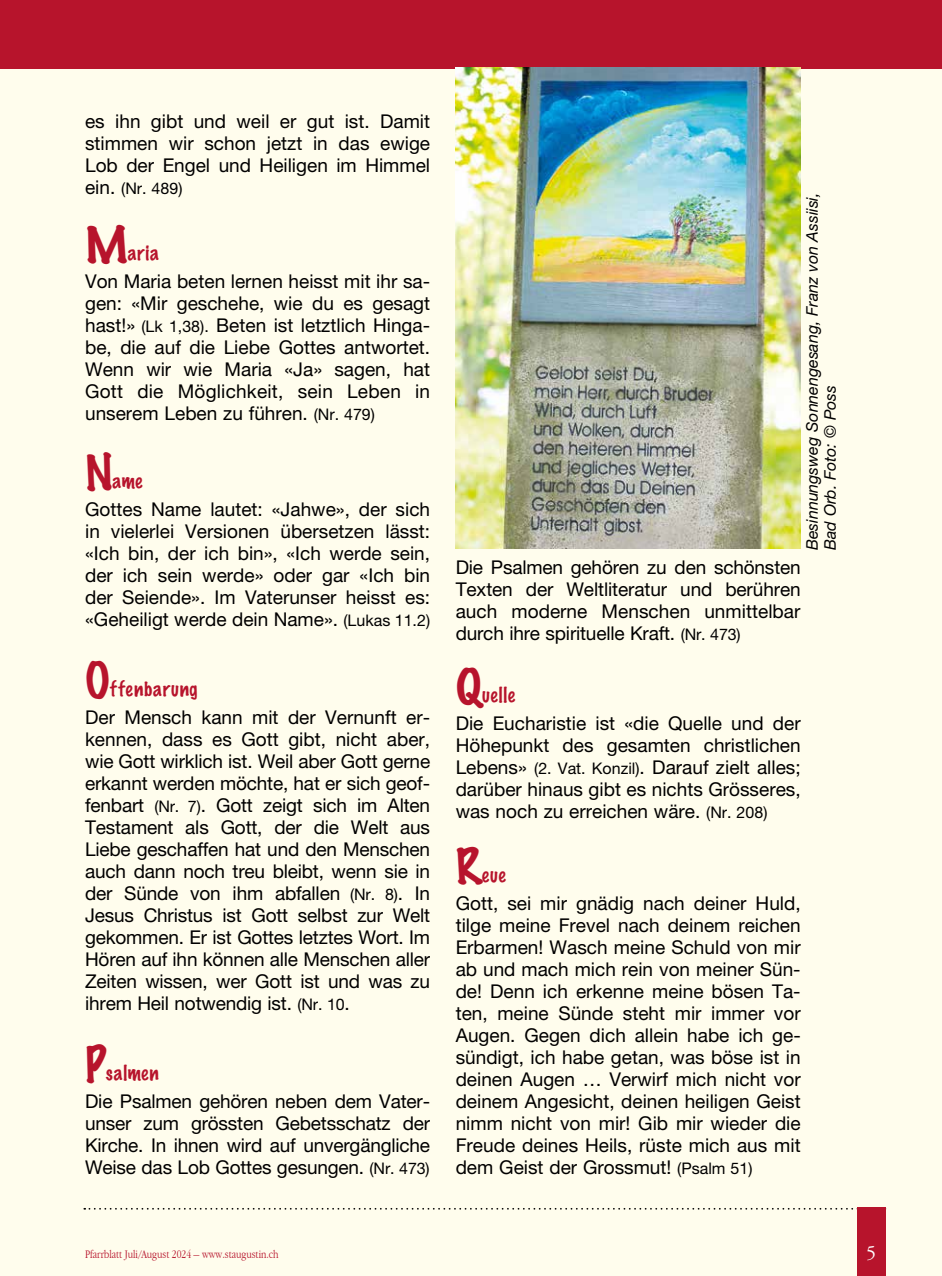
<style>
.page{position:relative;width:942px;height:1276px;background:#fff}
.page>*{position:absolute;margin:0;border:0;box-sizing:border-box;transform-origin:0 0}
.t1{font:100 45.8px "Marker Felt";color:#b7142c}
.t2{font:20px "Adobe Garamond Pro";color:#fff}
.t3{font:19px/22px "Helvetica Neue LT Pro";color:#000;text-align:justify}
.t4{font:100 19px "Marker Felt";letter-spacing:.04em;color:#b7142c}
.t5{font:italic 16px/18px "Helvetica Neue LT Pro";letter-spacing:-.005em;color:#000}
.t6{font:16px "Helvetica Neue LT Pro";color:#000}
.t7{font:300 condensed 12px "Garamond";color:#b7142c}
.s1{font-size:19px}
.s2{font-size:16px}
</style>
<div class="page">
<div style="left:0;top:0;width:941px;height:1276px;background:#fffded"></div>
<svg style="left:84px;top:1208px;width:802px;height:1px"></svg>
<div style="left:856px;top:1208px;width:28px;height:68px;background:#b7142c"></div>
<div style="left:0;top:0;width:941px;height:68px;background:#b7142c"></div>
<img style="left:455px;top:68px;width:345px;height:481px">
<p class="t3" style="left:85px;top:110px;width:346px">es ihn gibt und weil er gut ist. Damit stimmen wir schon jetzt in das ewige Lob der Engel und Heiligen im Himmel</p>
<p class="t6" style="left:85px;top:179px;width:99px"><span class="s1">ein.</span> (Nr. 489)</p>
<h1 class="t1" style="left:85px;top:208px;width:44px">M</h1>
<p class="t4" style="left:128px;top:238px;width:33px">aria</p>
<p class="t3" style="left:85px;top:270px;width:346px;text-align:left">Von Maria beten lernen heisst mit ihr sa-- gen: «Mir geschehe, wie du es gesagt hast!» <span class="s2">(Lk 1,38).</span> Beten ist letztlich Hinga&shy;be, die auf die Liebe Gottes antwortet.<br>Wenn wir wie Maria «Ja» sagen, hat Gott die Möglichkeit, sein Leben in unserem Leben zu führen. <span class="s2">(Nr. 479)</span></p>
<h1 class="t1" style="left:85px;top:436px;width:29px">N</h1>
<p class="t4" style="left:112px;top:466px;width:31px">ame</p>
<p class="t3" style="left:85px;top:498px;width:346px">Gottes Name lautet: «Jahwe», der sich in vielerlei Versionen übersetzen lässt: «Ich bin, der ich bin», «Ich werde sein, der ich sein werde» oder gar «Ich bin der Seiende». Im Vaterunser heisst es: «Geheiligt werde dein Name». <span class="s2">(Lukas 11.2)</span></p>
<h1 class="t1" style="left:85px;top:644px;width:26px">O</h1>
<p class="t4" style="left:110px;top:674px;width:89px">ffenbarung</p>
<p class="t3" style="left:85px;top:706px;width:346px;text-align:left">Der Mensch kann mit der Vernunft er-- kennen, dass es Gott gibt, nicht aber, wie Gott wirklich ist. Weil aber Gott gerne erkannt werden möchte, hat er sich geof&shy;fenbart <span class="s2">(Nr. 7)</span>. Gott zeigt sich im Alten Testament als Gott, der die Welt aus Liebe geschaffen hat und den Menschen auch dann noch treu bleibt, wenn sie in der Sünde von ihm abfallen <span class="s2">(Nr. 8)</span>. In Jesus Christus ist Gott selbst zur Welt gekommen. Er ist Gottes letztes Wort. Im Hören auf ihn können alle Menschen aller Zeiten wissen, wer Gott ist und was zu ihrem Heil notwendig ist. <span class="s2">(Nr. 10</span>.</p>
<h1 class="t1" style="left:85px;top:1028px;width:22px">P</h1>
<p class="t4" style="left:106px;top:1058px;width:55px">salmen</p>
<p class="t3" style="left:85px;top:1090px;width:346px">Die Psalmen gehören neben dem Vater&shy;unser zum grössten Gebetsschatz der Kirche. In ihnen wird auf unvergängliche Weise das Lob Gottes gesungen. <span class="s2">(Nr. 473)</span></p>
<p class="t5" style="left:802px;top:550px;width:359px;rotate:-90deg">Besinnungsweg Sonnengesang, Franz von Assiisi,<br>Bad Orb. Foto: © Poss</p>
<p class="t3" style="left:455px;top:556px;width:346px">Die Psalmen gehören zu den schönsten Texten der Weltliteratur und berühren auch moderne Menschen unmittelbar durch ihre spirituelle Kraft. <span class="s2">(Nr. 473)</span></p>
<h1 class="t1" style="left:455px;top:650px;width:28px">Q</h1>
<p class="t4" style="left:482px;top:679px;width:34px">uelle</p>
<p class="t3" style="left:455px;top:712px;width:346px">Die Eucharistie ist «die Quelle und der Höhepunkt des gesamten christlichen Lebens» <span class="s2">(2. Vat. Konzil)</span>. Darauf zielt alles; darüber hinaus gibt es nichts Grösseres, was noch zu erreichen wäre. <span class="s2">(Nr. 208)</span></p>
<h1 class="t1" style="left:455px;top:830px;width:28px">R</h1>
<p class="t4" style="left:481px;top:859px;width:25px">eue</p>
<p class="t3" style="left:455px;top:892px;width:346px;text-align:left">Gott, sei mir gnädig nach deiner Huld, tilge meine Frevel nach deinem reichen Erbarmen! Wasch meine Schuld von mir ab und mach mich rein von meiner Sün&shy;de! Denn ich erkenne meine bösen Ta-- ten, meine Sünde steht mir immer vor Augen. Gegen dich allein habe ich ge-- sündigt, ich habe getan, was böse ist in deinen Augen … Verwirf mich nicht vor deinem Angesicht, deinen heiligen Geist nimm nicht von mir! Gib mir wieder die Freude deines Heils, rüste mich aus mit dem Geist der Grossmut! <span class="s2">(Psalm 51)</span></p>
<p class="t7" style="left:85px;top:1247px;width:195px">Pfarrblatt Juli/August 2024 – www.staugustin.ch</p>
<p class="t2" style="left:865px;top:1240px;width:11px">5</p>
</div>
